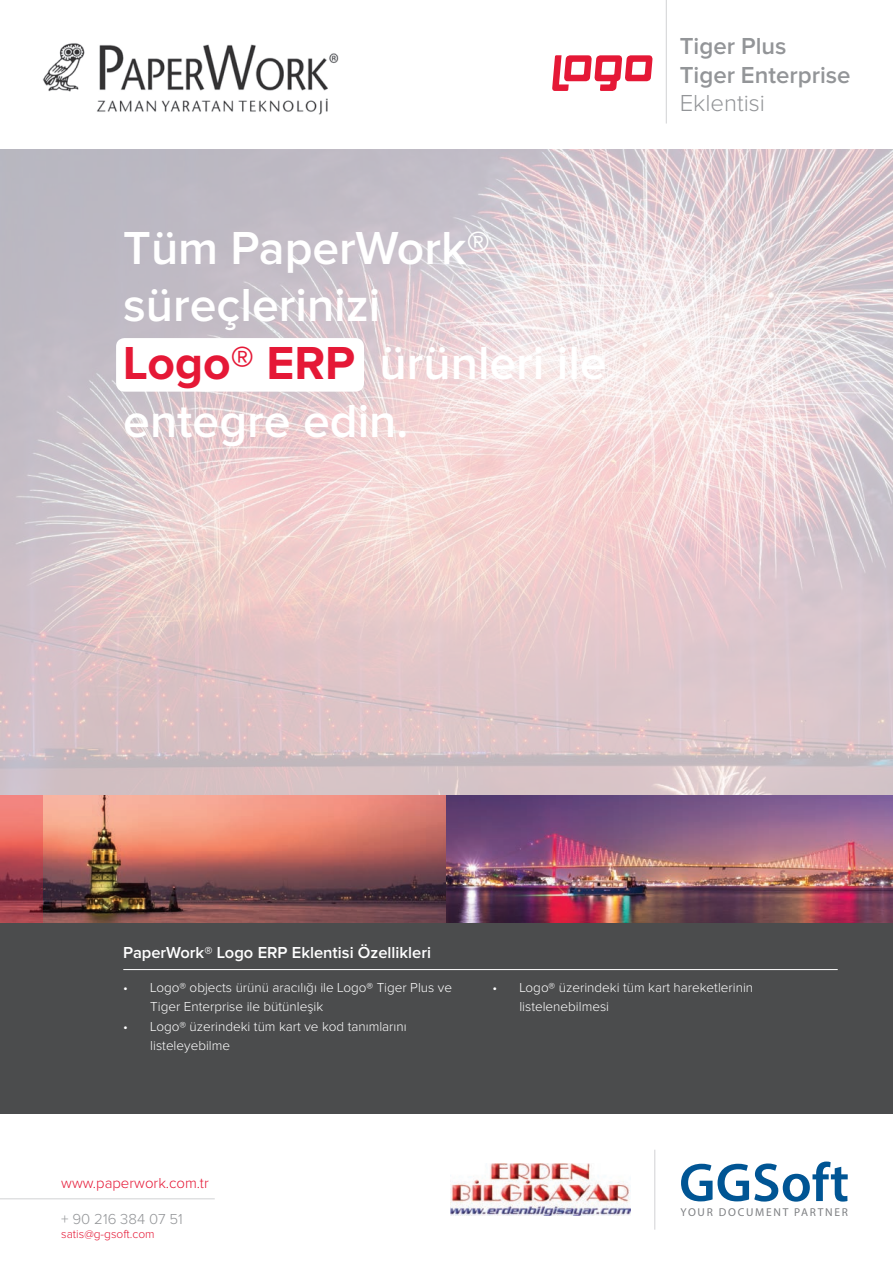
<style>
.page{position:relative;width:893px;height:1263px;background:#fff}
.page>*{position:absolute;margin:0;border:0;box-sizing:border-box;transform-origin:0 0}
.t1{font:600 54.75px "Myriad Pro";color:#005594}
.t2{font:600 48px/57.6px "Proxima Nova";color:#fff}
.t3{font:600 24px/28.8px "Proxima Nova";color:#939598}
.t4{font:300 24px "Proxima Nova";color:#939598}
.t5{font:600 16.5px "Proxima Nova";color:#fff}
.t6{font:300 15px "Proxima Nova";color:#e51836}
.t7{font:300 15px "Proxima Nova";color:#939598}
.t8{font:300 13.5px/19.5px "Proxima Nova";color:#fff}
.t9{font:300 12px "Proxima Nova";color:#e51836}
.t10{font:11.4px "Myriad Pro";letter-spacing:.15em;color:#7e8083}
.s1{font-weight:700;color:#e51836}
</style>
<div class="page">
<img style="left:451px;top:1164px;width:179px;height:51px">
<img style="left:0;top:150px;width:893px;height:645px">
<div style="left:0;top:923px;width:893px;height:191px;background:#4b4c4d"></div>
<div style="left:116px;top:338px;width:248px;height:54px;background:#fff;border-radius:9px"></div>
<hr style="left:666px;top:0;width:1px;height:124px;background:#d1d2d4">
<img style="left:43px;top:43px;width:296px;height:72px">
<hr style="left:0;top:1198px;width:215px;height:1px;background:#d1d2d4">
<img style="left:43px;top:795px;width:850px;height:128px">
<svg style="left:0;top:795px;width:43px;height:128px;background:#be5559"></svg>
<hr style="left:654px;top:1150px;width:1px;height:79px;background:#d1d2d4">
<hr style="left:123px;top:969px;width:715px;height:1px;background:#fff">
<svg style="left:552px;top:55px;width:101px;height:36px"></svg>
<h2 class="t2" style="left:123px;top:221px;width:485px">Tüm PaperWork® süreçlerinizi<br><span class="s1">Logo® ERP</span> ürünleri ile entegre edin.</h2>
<h3 class="t3" style="left:680px;top:32px;width:172px">Tiger Plus<br>Tiger Enterprise</h3>
<h3 class="t4" style="left:680px;top:90px;width:87px">Eklentisi</h3>
<p class="t5" style="left:123px;top:945px;width:309px">PaperWork® Logo ERP Eklentisi Özellikleri</p>
<p class="t8" style="left:150px;top:978px;width:303px;text-indent:-27px">• Logo® objects ürünü aracılığı ile Logo® Tiger Plus ve<br>Tiger Enterprise ile bütünleşik</p>
<p class="t8" style="left:150px;top:1016px;width:258px;text-indent:-27px">• Logo® üzerindeki tüm kart ve kod tanımlarını listeleyebilme</p>
<p class="t8" style="left:519px;top:977px;width:235px;text-indent:-27px">• Logo® üzerindeki tüm kart hareketlerinin listelenebilmesi</p>
<p class="t6" style="left:61px;top:1174px;width:149px">www.paperwork.com.tr</p>
<p class="t7" style="left:61px;top:1210px;width:123px">+ 90 216 384 07 51</p>
<p class="t9" style="left:61px;top:1228px;width:95px">satis@g-gsoft.com</p>
<h1 class="t1" style="left:679px;top:1148px;width:172px">GGSoft</h1>
<p class="t10" style="left:680px;top:1205px;width:169px">YOUR DOCUMENT PARTNER</p>
</div>
